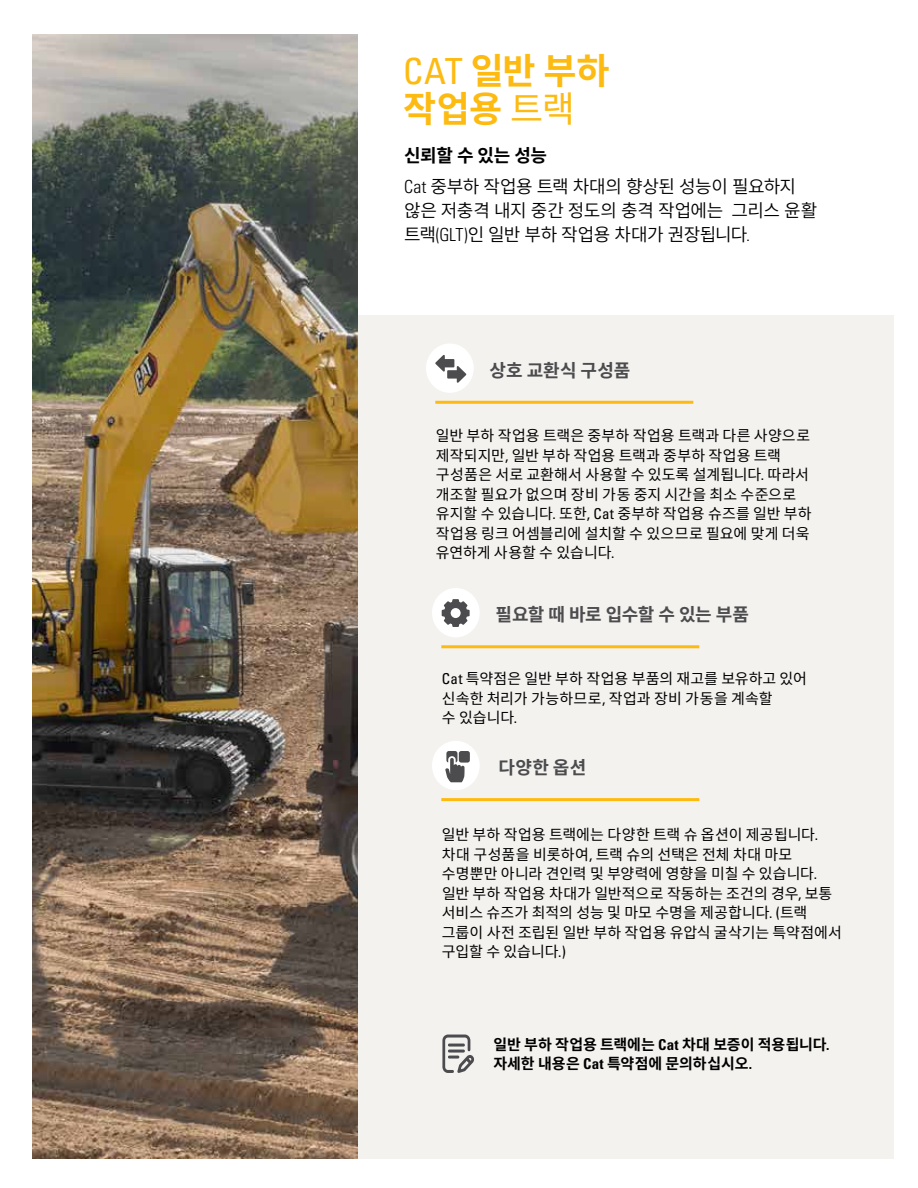
<style>
.page{position:relative;width:918px;height:1188px;background:#fff}
.page>*{position:absolute;margin:0;border:0;box-sizing:border-box;transform-origin:0 0}
.t1{font:700 36px/37.5px "Noto Sans CJ Kkr";letter-spacing:-.015em;color:#fdba11}
.t2{font:600 18px/30.8px "Noto Sans CJ Kkr";letter-spacing:-.025em;color:#000}
.t3{font:700 18px "Noto Sans CJ Kkr";letter-spacing:-.005em;color:#4c4c4e}
.t4{font:condensed 15.45px "Univers LT Std";color:#000}
.t5{font:15px/19.5px "Noto Sans CJ Kkr";color:#000}
.t6{font:700 15px/19.5px "Noto Sans CJ Kkr";letter-spacing:-.005em;color:#000}
.s1{font-family:"Univers LT Std";font-weight:400;font-stretch:condensed}
.s2{font-weight:400}
.s3{font-weight:700}
.s4{font-family:"Univers LT Std";font-weight:300;font-stretch:condensed}
.s5{font-family:"Univers LT Std";font-stretch:condensed}
</style>
<div class="page">
<div style="left:329px;top:315px;width:564px;height:843px;background:#f4f2ef"></div>
<img style="left:32px;top:35px;width:326px;height:1123px">
<hr style="left:435px;top:401px;width:258px;height:3px;background:#fdba11">
<div style="left:426px;top:343px;width:48px;height:50px;background:#fff;border-radius:50%"></div>
<hr style="left:441px;top:645px;width:258px;height:3px;background:#fdba11">
<div style="left:432px;top:588px;width:48px;height:49px;background:#fff;border-radius:50%"></div>
<hr style="left:441px;top:798px;width:258px;height:3px;background:#fdba11">
<div style="left:432px;top:741px;width:48px;height:49px;background:#fff;border-radius:50%"></div>
<svg style="left:442px;top:1035px;width:32px;height:38px"></svg>
<svg style="left:435px;top:355px;width:31px;height:28px"></svg>
<svg style="left:442px;top:599px;width:28px;height:28px"></svg>
<svg style="left:445px;top:751px;width:25px;height:31px"></svg>
<h1 class="t1" style="left:403px;top:53px;width:208px"><span class="s1">CAT</span> 일반 부하 작업용 <span class="s2">트랙</span></h1>
<p class="t2" style="left:404px;top:141px;width:393px"><span class="s3">신뢰할 수 있는 성능<br></span><span class="s4">Cat</span> 중부하 작업용 트랙 차대의 향상된 성능이 필요하지</p>
<p class="t2" style="left:404px;top:199px;width:415px;line-height:24px">않은 저충격 내지 중간 정도의 충격 작업에는 그리스 윤활 트랙<span class="s4">(GLT)</span>인 일반 부하 작업용 차대가 권장됩니다<span class="s4">.</span></p>
<p class="t3" style="left:490px;top:360px;width:142px">상호 교환식 구성품</p>
<p class="t5" style="left:436px;top:426px;width:377px">일반 부하 작업용 트랙은 중부하 작업용 트랙과 다른 사양으로 제작되지만<span class="s5">,</span> 일반 부하 작업용 트랙과 중부하 작업용 트랙 구성품은 서로 교환해서 사용할 수 있도록 설계됩니다<span class="s5">.</span> 따라서 개조할 필요가 없으며 장비 가동 중지 시간을 최소 수준으로 유지할 수 있습니다<span class="s5">.</span> 또한<span class="s5">, Cat</span> 중부하 작업용 슈즈를 일반 부하 작업용 링크 어셈블리에 설치할 수 있으므로 필요에 맞게 더욱 유연하게 사용할 수 있습니다<span class="s5">.</span></p>
<p class="t4" style="left:657px;top:494px;width:5px">.</p>
<p class="t3" style="left:496px;top:605px;width:255px">필요할 때 바로 입수할 수 있는 부품</p>
<p class="t5" style="left:442px;top:669px;width:367px"><span class="s5">Cat</span> 특약점은 일반 부하 작업용 부품의 재고를 보유하고 있어 신속한 처리가 가능하므로<span class="s5">,</span> 작업과 장비 가동을 계속할<br>수 있습니다<span class="s5">.</span></p>
<p class="t3" style="left:499px;top:757px;width:89px">다양한 옵션</p>
<p class="t5" style="left:442px;top:825px;width:401px">일반 부하 작업용 트랙에는 다양한 트랙 슈 옵션이 제공됩니다<span class="s5">. </span>차대 구성품을 비롯하여<span class="s5">,</span> 트랙 슈의 선택은 전체 차대 마모 수명뿐만 아니라 견인력 및 부양력에 영향을 미칠 수 있습니다<span class="s5">. </span>일반 부하 작업용 차대가 일반적으로 작동하는 조건의 경우<span class="s5">,</span> 보통 서비스 슈즈가 최적의 성능 및 마모 수명을 제공합니다<span class="s5">. (</span>트랙 그룹이 사전 조립된 일반 부하 작업용 유압식 굴삭기는 특약점에서 구입할 수 있습니다<span class="s5">.)</span></p>
<p class="t6" style="left:494px;top:1035px;width:337px">일반 부하 작업용 트랙에는 <span class="s5">Cat</span> 차대 보증이 적용됩니다<span class="s5">. </span>자세한 내용은 <span class="s5">Cat</span> 특약점에 문의하십시오<span class="s5">.</span></p>
</div>
